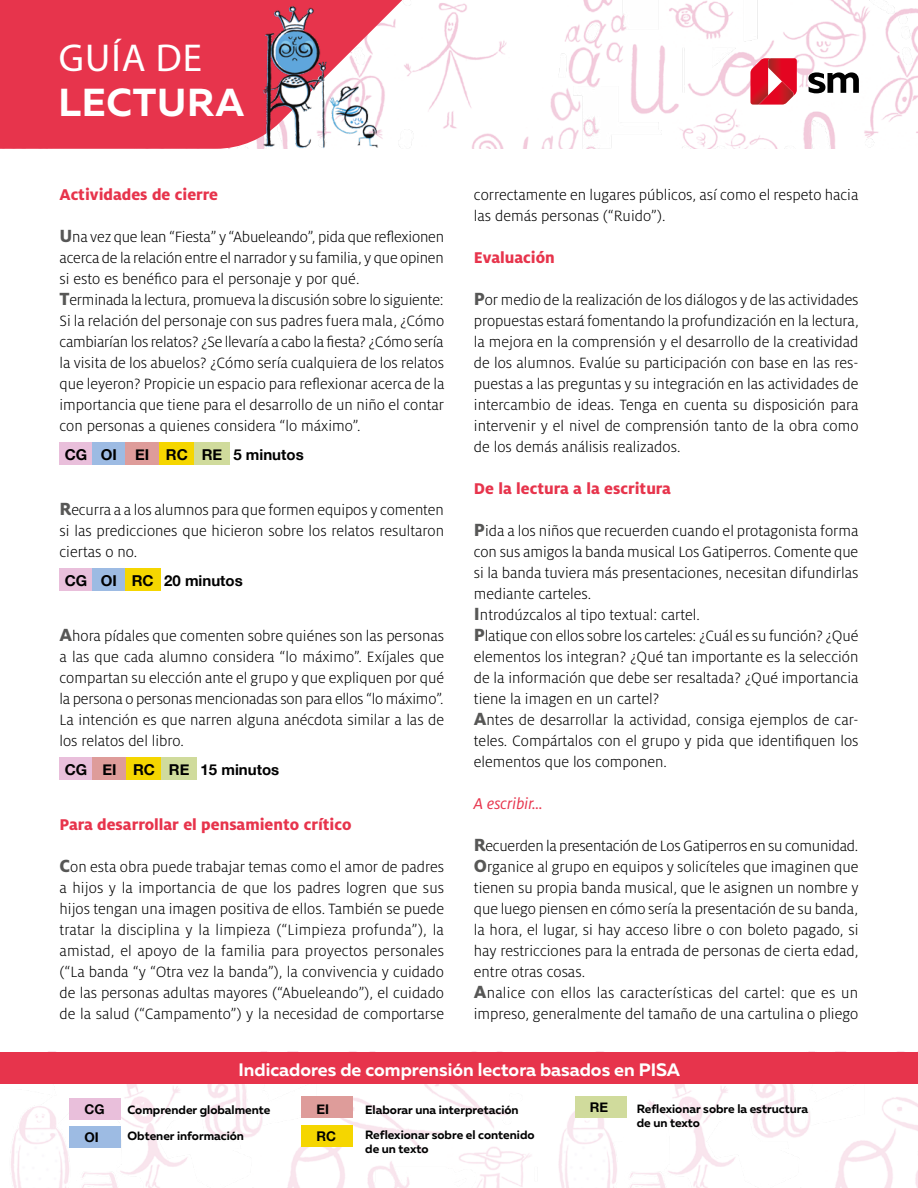
<style>
.page{position:relative;width:918px;height:1188px;background:#fff}
.page>*{position:absolute;margin:0;border:0;box-sizing:border-box;transform-origin:0 0}
.t1{font:700 39px "Muller";letter-spacing:.02em;color:#fff}
.t2{font:39px "Myriad Pro";letter-spacing:.03em;color:#fff}
.t3{font:700 18px "Muller";color:#fff}
.t4{font:800 17.25px "Milo Pro";color:#e7344c}
.t5{font:italic 17.25px "Milo Pro";color:#e7344c}
.t6{font:300 16.5px/21px "Milo Pro";color:#000}
.t7{font:700 15px "Helvetica Neue";color:#000}
.t8{font:700 13.35px "Helvetica Neue";color:#000}
.t9{font:700 12px/25.2px "Muller";color:#000}
.s1{font-weight:800;font-size:19.5px;color:#575756}
</style>
<div class="page">
<img style="left:427px;top:0;width:490px;height:149px">
<svg style="left:0;top:0;width:427px;height:149px;background:#ea5165"></svg>
<svg style="left:917px;top:8px;width:1px;height:125px"></svg>
<img style="left:0;top:1083px;width:918px;height:105px">
<div style="left:0;top:1052px;width:918px;height:31px;background:#e7344c"></div>
<div style="left:70px;top:1098px;width:51px;height:21px;background:#e9bfdb"></div>
<div style="left:302px;top:1097px;width:51px;height:21px;background:#de9c9a"></div>
<div style="left:70px;top:1127px;width:51px;height:21px;background:#9dbbe3"></div>
<div style="left:302px;top:1125px;width:51px;height:22px;background:#f5d600"></div>
<div style="left:575px;top:1097px;width:51px;height:21px;background:#d0db9c"></div>
<img style="left:242px;top:0;width:144px;height:149px">
<svg style="left:808px;top:72px;width:51px;height:21px"></svg>
<svg style="left:750px;top:58px;width:47px;height:47px;background:#df3849"></svg>
<div style="left:60px;top:442px;width:32px;height:22px;background:#e9bfdb"></div>
<div style="left:92px;top:442px;width:33px;height:22px;background:#9dbbe3"></div>
<div style="left:125px;top:442px;width:34px;height:22px;background:#de9c9a"></div>
<div style="left:159px;top:442px;width:36px;height:22px;background:#f5d600"></div>
<div style="left:195px;top:442px;width:35px;height:22px;background:#d0db9c"></div>
<div style="left:60px;top:568px;width:32px;height:22px;background:#e9bfdb"></div>
<div style="left:92px;top:568px;width:33px;height:22px;background:#9dbbe3"></div>
<div style="left:125px;top:568px;width:35px;height:22px;background:#f5d600"></div>
<div style="left:60px;top:757px;width:32px;height:22px;background:#e9bfdb"></div>
<div style="left:92px;top:757px;width:35px;height:22px;background:#de9c9a"></div>
<div style="left:127px;top:757px;width:35px;height:22px;background:#f5d600"></div>
<div style="left:162px;top:757px;width:35px;height:22px;background:#d0db9c"></div>
<h1 class="t2" style="left:59px;top:34px;width:145px">GUÍA DE</h1>
<h1 class="t1" style="left:59px;top:78px;width:187px">LECTURA</h1>
<p class="t4" style="left:60px;top:184px;width:160px">Actividades de cierre</p>
<p class="t6" style="left:60px;top:226px;width:386px"><span class="s1">U</span>na vez que lean “Fiesta” y “Abueleando”, pida que reflexionen acerca de la relación entre el narrador y su familia, y que opinen si esto es benéfico para el personaje y por qué.<br><span class="s1">T</span>erminada la lectura, promueva la discusión sobre lo siguiente:<br>Si la relación del personaje con sus padres fuera mala, ¿Cómo cambiarían los relatos? ¿Se llevaría a cabo la fiesta? ¿Cómo sería la visita de los abuelos? ¿Cómo sería cualquiera de los relatos que leyeron? Propicie un espacio para reflexionar acerca de la importancia que tiene para el desarrollo de un niño el contar con personas a quienes considera “lo máximo”.</p>
<p class="t7" style="left:65px;top:443px;width:241px">CG OI EI RC RE 5 minutos</p>
<p class="t6" style="left:60px;top:499px;width:386px;text-align:justify"><span class="s1">R</span>ecurra a a los alumnos para que formen equipos y comenten si las predicciones que hicieron sobre los relatos resultaron ciertas o no.</p>
<p class="t7" style="left:65px;top:569px;width:180px">CG OI RC 20 minutos</p>
<p class="t6" style="left:60px;top:625px;width:386px;text-align:justify"><span class="s1">A</span>hora pídales que comenten sobre quiénes son las personas a las que cada alumno considera “lo máximo”. Exíjales que compartan su elección ante el grupo y que expliquen por qué la persona o personas mencionadas son para ellos “lo máximo”.<br>La intención es que narren alguna anécdota similar a las de los relatos del libro.</p>
<p class="t7" style="left:65px;top:758px;width:216px">CG EI RC RE 15 minutos</p>
<p class="t4" style="left:60px;top:814px;width:294px">Para desarrollar el pensamiento crítico</p>
<p class="t6" style="left:60px;top:856px;width:386px;text-align:justify"><span class="s1">C</span>on esta obra puede trabajar temas como el amor de padres a hijos y la importancia de que los padres logren que sus hijos tengan una imagen positiva de ellos. También se puede tratar la disciplina y la limpieza (“Limpieza profunda”), la amistad, el apoyo de la familia para proyectos personales (“La banda “y “Otra vez la banda”), la convivencia y cuidado de las personas adultas mayores (“Abueleando”), el cuidado de la salud (“Campamento”) y la necesidad de comportarse</p>
<p class="t6" style="left:474px;top:184px;width:386px">correctamente en lugares públicos, así como el respeto hacia las demás personas (“Ruido”).</p>
<p class="t4" style="left:474px;top:247px;width:83px">Evaluación</p>
<p class="t6" style="left:474px;top:289px;width:386px;text-align:justify"><span class="s1">P</span>or medio de la realización de los diálogos y de las actividades propuestas estará fomentando la profundización en la lectura, la mejora en la comprensión y el desarrollo de la creatividad de los alumnos. Evalúe su participación con base en las res&shy;puestas a las preguntas y su integración en las actividades de intercambio de ideas. Tenga en cuenta su disposición para intervenir y el nivel de comprensión tanto de la obra como de los demás análisis realizados.</p>
<p class="t4" style="left:474px;top:478px;width:199px">De la lectura a la escritura</p>
<p class="t6" style="left:474px;top:520px;width:386px"><span class="s1">P</span>ida a los niños que recuerden cuando el protagonista forma con sus amigos la banda musical Los Gatiperros. Comente que si la banda tuviera más presentaciones, necesitan difundirlas mediante carteles.<br><span class="s1">I</span>ntrodúzcalos al tipo textual: cartel.<br><span class="s1">P</span>latique con ellos sobre los carteles: ¿Cuál es su función? ¿Qué elementos los integran? ¿Qué tan importante es la selección de la información que debe ser resaltada? ¿Qué importancia tiene la imagen en un cartel?<br><span class="s1">A</span>ntes de desarrollar la actividad, consiga ejemplos de car&shy;teles. Compártalos con el grupo y pida que identifiquen los elementos que los componen.</p>
<p class="t5" style="left:474px;top:794px;width:70px">A escribir…</p>
<p class="t6" style="left:474px;top:835px;width:386px"><span class="s1">R</span>ecuerden la presentación de Los Gatiperros en su comunidad.<br><span class="s1">O</span>rganice al grupo en equipos y solicíteles que imaginen que tienen su propia banda musical, que le asignen un nombre y que luego piensen en cómo sería la presentación de su banda, la hora, el lugar, si hay acceso libre o con boleto pagado, si hay restricciones para la entrada de personas de cierta edad, entre otras cosas.<br><span class="s1">A</span>nalice con ellos las características del cartel: que es un impreso, generalmente del tamaño de una cartulina o pliego</p>
<p class="t3" style="left:239px;top:1058px;width:443px">Indicadores de comprensión lectora basados en PISA</p>
<p class="t8" style="left:84px;top:1099px;width:22px">CG</p>
<p class="t8" style="left:317px;top:1099px;width:14px">EI</p>
<p class="t8" style="left:84px;top:1127px;width:16px">OI</p>
<p class="t8" style="left:317px;top:1126px;width:21px">RC</p>
<p class="t9" style="left:128px;top:1097px;width:144px">Comprender globalmente</p>
<p class="t9" style="left:365px;top:1097px;width:171px">Elaborar una interpretación<br>Reflexionar sobre el contenido</p>
<p class="t9" style="left:365px;top:1136px;width:65px">de un texto</p>
<p class="t9" style="left:128px;top:1123px;width:118px">Obtener información</p>
<p class="t8" style="left:590px;top:1097px;width:20px">RE</p>
<p class="t9" style="left:637px;top:1101px;width:173px;line-height:14.4px">Reflexionar sobre la estructura de un texto</p>
</div>
